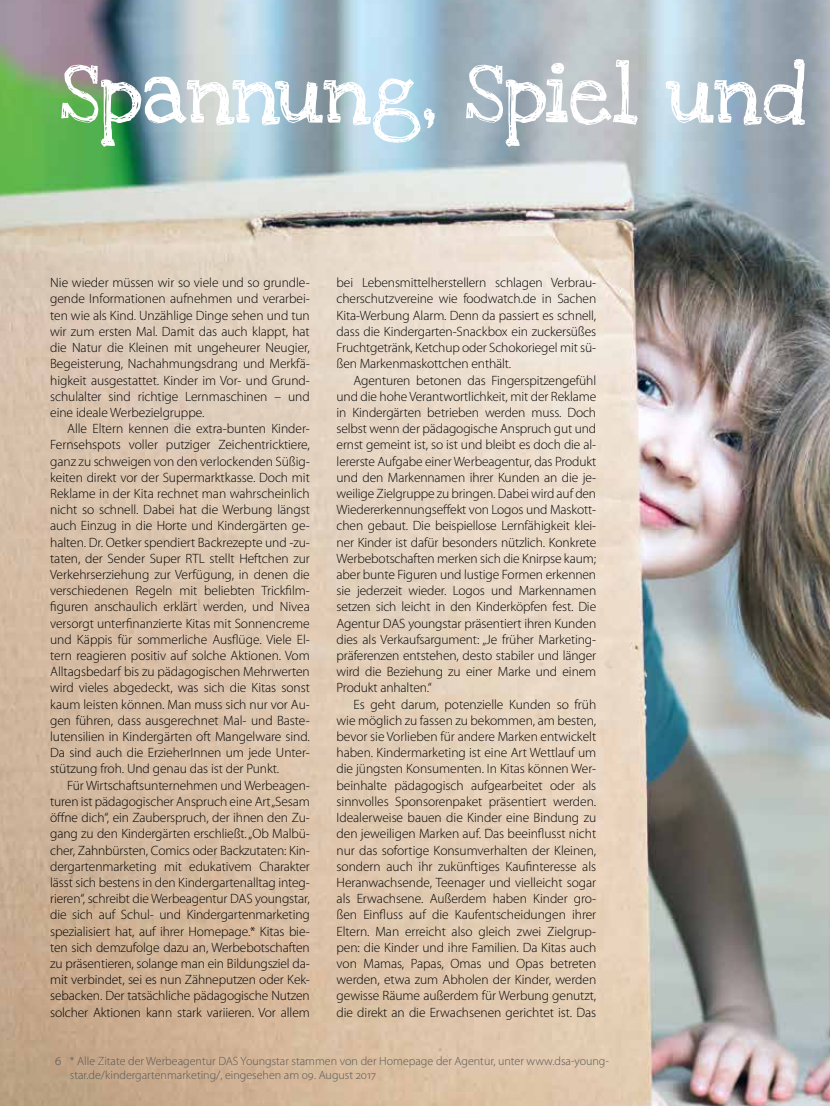
<style>
.page{position:relative;width:830px;height:1106px;background:#fff}
.page>*{position:absolute;margin:0;border:0;box-sizing:border-box;transform-origin:0 0}
.t1{font:61.5px "Love Ya Like A Sister";color:#fff}
.t2{font:300 13.5px/16.2px "Myriad Pro";letter-spacing:-.005em;color:#000;text-align:justify}
.t3{font:300 13.5px "Myriad Pro";color:#565656}
.t4{font:300 12px/13.5px "Myriad Pro";color:#565656}
</style>
<div class="page">
<img style="left:0;top:0;width:829px;height:1106px">
<h1 class="t1" style="left:60px;top:44px;width:747px">Spannung, Spiel und</h1>
<p class="t2" style="left:50px;top:274px;width:261px">Nie wieder müssen wir so viele und so grundle&shy;gende Informationen aufnehmen und verarbei&shy;ten wie als Kind. Unzählige Dinge sehen und tun wir zum ersten Mal. Damit das auch klappt, hat die Natur die Kleinen mit ungeheurer Neugier, Begeisterung, Nachahmungsdrang und Merkfä&shy;higkeit ausgestattet. Kinder im Vor- und Grund&shy;schulalter sind richtige Lernmaschinen – und eine ideale Werbezielgruppe.</p>
<p class="t2" style="left:50px;top:420px;width:261px;text-indent:17px">Alle Eltern kennen die extra-bunten Kinder-Fernsehspots voller putziger Zeichentricktiere, ganz zu schweigen von den verlockenden Süßig&shy;keiten direkt vor der Supermarktkasse. Doch mit Reklame in der Kita rechnet man wahrscheinlich nicht so schnell. Dabei hat die Werbung längst auch Einzug in die Horte und Kindergärten ge&shy;halten. Dr. Oetker spendiert Backrezepte und -zu&shy;taten, der Sender Super RTL stellt Heftchen zur Verkehrserziehung zur Verfügung, in denen die verschiedenen Regeln mit beliebten Trickfilm&shy;figuren anschaulich erklärt werden, und Nivea versorgt unterfinanzierte Kitas mit Sonnencreme und Käppis für sommerliche Ausflüge. Viele El&shy;tern reagieren positiv auf solche Aktionen. Vom Alltagsbedarf bis zu pädagogischen Mehrwerten wird vieles abgedeckt, was sich die Kitas sonst kaum leisten können. Man muss sich nur vor Au&shy;gen führen, dass ausgerechnet Mal- und Baste&shy;lutensilien in Kindergärten oft Mangelware sind.<br>Da sind auch die ErzieherInnen um jede Unter&shy;stützung froh. Und genau das ist der Punkt.</p>
<p class="t2" style="left:50px;top:777px;width:261px;text-indent:17px">Für Wirtschaftsunternehmen und Werbeagen&shy;turen ist pädagogischer Anspruch eine Art „Sesam öffne dich“, ein Zauberspruch, der ihnen den Zu&shy;gang zu den Kindergärten erschließt. „Ob Malbü&shy;cher, Zahnbürsten, Comics oder Backzutaten: Kin&shy;dergartenmarketing mit edukativem Charakter lässt sich bestens in den Kindergartenalltag integ&shy;rieren“, schreibt die Werbeagentur DAS youngstar, die sich auf Schul- und Kindergartenmarketing spezialisiert hat, auf ihrer Homepage.* Kitas bie&shy;ten sich demzufolge dazu an, Werbebotschaften zu präsentieren, solange man ein Bildungsziel da&shy;mit verbindet, sei es nun Zähneputzen oder Kek&shy;sebacken. Der tatsächliche pädagogische Nutzen solcher Aktionen kann stark variieren. Vor allem</p>
<p class="t2" style="left:336px;top:274px;width:261px">bei Lebensmittelherstellern schlagen Verbrau&shy;cherschutzvereine wie foodwatch.de in Sachen Kita-Werbung Alarm. Denn da passiert es schnell, dass die Kindergarten-Snackbox ein zuckersüßes Fruchtgetränk, Ketchup oder Schokoriegel mit sü&shy;ßen Markenmaskottchen enthält.</p>
<p class="t2" style="left:336px;top:372px;width:261px;text-indent:17px">Agenturen betonen das Fingerspitzengefühl und die hohe Verantwortlichkeit, mit der Reklame in Kindergärten betrieben werden muss. Doch selbst wenn der pädagogische Anspruch gut und ernst gemeint ist, so ist und bleibt es doch die al&shy;lererste Aufgabe einer Werbeagentur, das Produkt und den Markennamen ihrer Kunden an die je&shy;weilige Zielgruppe zu bringen. Dabei wird auf den Wiedererkennungseffekt von Logos und Maskott&shy;chen gebaut. Die beispiellose Lernfähigkeit klei&shy;ner Kinder ist dafür besonders nützlich. Konkrete Werbebotschaften merken sich die Knirpse kaum; aber bunte Figuren und lustige Formen erkennen sie jederzeit wieder. Logos und Markennamen setzen sich leicht in den Kinderköpfen fest. Die Agentur DAS youngstar präsentiert ihren Kunden dies als Verkaufsargument: „Je früher Marketing&shy;präferenzen entstehen, desto stabiler und länger wird die Beziehung zu einer Marke und einem Produkt anhalten.“</p>
<p class="t2" style="left:336px;top:696px;width:261px;text-indent:17px">Es geht darum, potenzielle Kunden so früh wie möglich zu fassen zu bekommen, am besten, bevor sie Vorlieben für andere Marken entwickelt haben. Kindermarketing ist eine Art Wettlauf um die jüngsten Konsumenten. In Kitas können Wer&shy;beinhalte pädagogisch aufgearbeitet oder als sinnvolles Sponsorenpaket präsentiert werden.<br>Idealerweise bauen die Kinder eine Bindung zu den jeweiligen Marken auf. Das beeinflusst nicht nur das sofortige Konsumverhalten der Kleinen, sondern auch ihr zukünftiges Kaufinteresse als Heranwachsende, Teenager und vielleicht sogar als Erwachsene. Außerdem haben Kinder gro&shy;ßen Einfluss auf die Kaufentscheidungen ihrer Eltern. Man erreicht also gleich zwei Zielgrup&shy;pen: die Kinder und ihre Familien. Da Kitas auch von Mamas, Papas, Omas und Opas betreten werden, etwa zum Abholen der Kinder, werden gewisse Räume außerdem für Werbung genutzt, die direkt an die Erwachsenen gerichtet ist. Das</p>
<p class="t3" style="left:55px;top:1052px;width:8px">6</p>
<p class="t4" style="left:70px;top:1054px;width:540px">* Alle Zitate der Werbeagentur DAS Youngstar stammen von der Homepage der Agentur, unter www.dsa-young&shy;star.de/kindergartenmarketing/, eingesehen am 09. August 2017</p>
</div>
